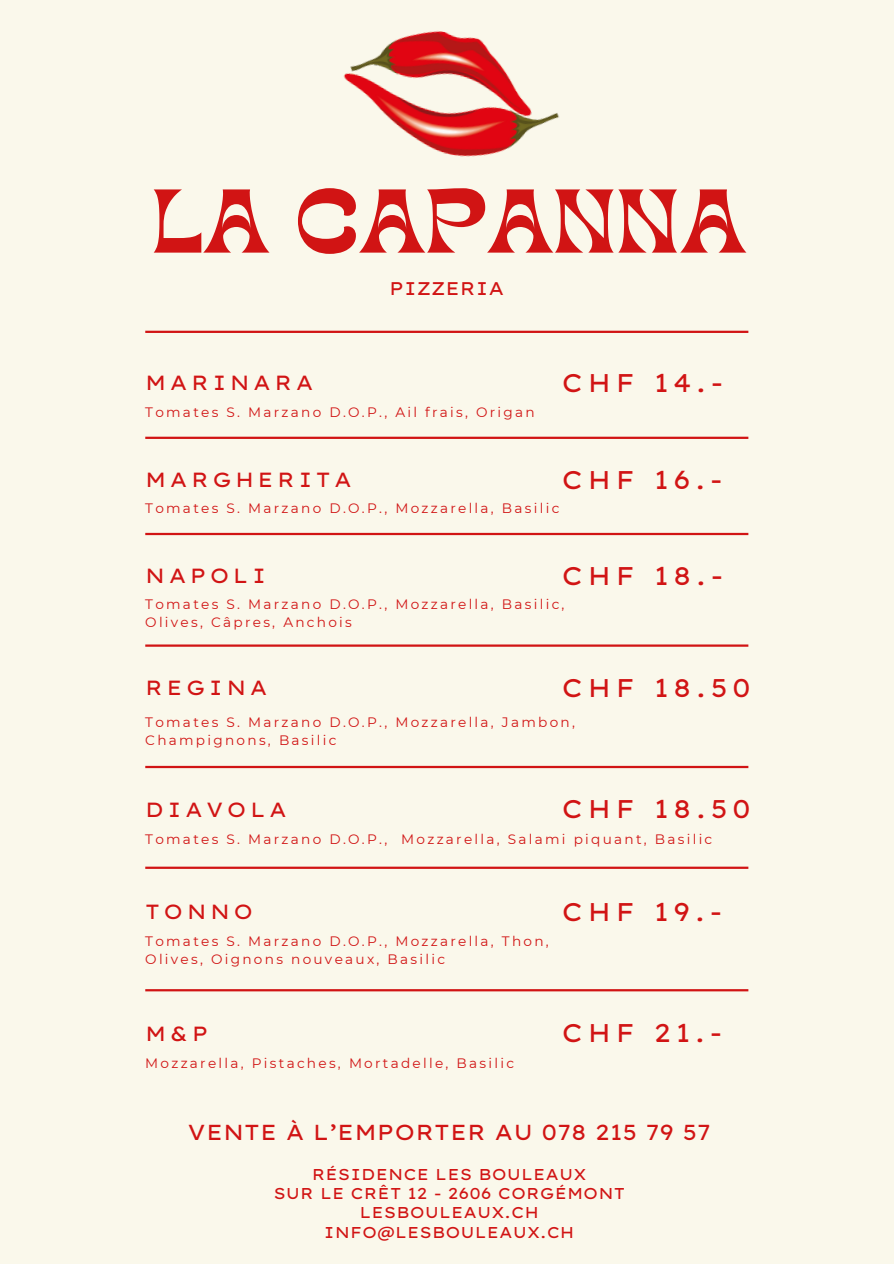
<style>
.page{position:relative;width:894px;height:1264px;background:#fff}
.page>*{position:absolute;margin:0;border:0;box-sizing:border-box;transform-origin:0 0}
.t1{font:63.15px "TANKINDRED Display";color:#d11414}
.t2{font:25.65px "Lexend Giga";letter-spacing:.165em;color:#d11414}
.t3{font:21.75px "Lexend Giga";color:#d11414}
.t4{font:20.55px "Lexend Giga";letter-spacing:.165em;color:#d11414}
.t5{font:18.3px "Lexend Giga";color:#d11414}
.t6{font:15.75px/19.2px "Lexend Giga";color:#d11414;text-align:center}
.t7{font:13.65px/18px "Montserrat";letter-spacing:.165em;color:#d11414}
</style>
<div class="page">
<div style="left:0;top:0;width:893px;height:1263px;background:#faf8eb"></div>
<hr style="left:145px;top:331px;width:603px;height:2px;background:#d11414">
<hr style="left:145px;top:436px;width:603px;height:3px;background:#d11414">
<hr style="left:145px;top:533px;width:603px;height:2px;background:#d11414">
<hr style="left:145px;top:765px;width:603px;height:3px;background:#d11414">
<img style="left:343px;top:31px;width:216px;height:126px">
<hr style="left:145px;top:866px;width:603px;height:2px;background:#d11414">
<hr style="left:145px;top:989px;width:603px;height:2px;background:#d11414">
<hr style="left:145px;top:644px;width:603px;height:2px;background:#d11414">
<h1 class="t1" style="left:152px;top:185px;width:595px">LA CAPANNA</h1>
<h4 class="t5" style="left:389px;top:277px;width:117px">PIZZERIA</h4>
<h3 class="t4" style="left:145px;top:370px;width:170px">MARINARA</h3>
<h2 class="t7" style="left:145px;top:403px;width:391px">Tomates S. Marzano D.O.P., Ail frais, Origan</h2>
<h2 class="t4" style="left:145px;top:466px;width:208px">MARGHERITA</h2>
<p class="t2" style="left:561px;top:366px;width:164px">CHF 14.-</p>
<p class="t2" style="left:561px;top:463px;width:163px">CHF 16.-</p>
<h3 class="t7" style="left:145px;top:499px;width:415px">Tomates S. Marzano D.O.P., Mozzarella, Basilic</h3>
<h3 class="t2" style="left:561px;top:560px;width:164px">CHF 18.-</h3>
<p class="t4" style="left:145px;top:562px;width:122px">NAPOLI</p>
<p class="t7" style="left:145px;top:595px;width:420px">Tomates S. Marzano D.O.P., Mozzarella, Basilic,</p>
<h2 class="t7" style="left:145px;top:613px;width:208px">Olives, Câpres, Anchois</h2>
<p class="t4" style="left:145px;top:674px;width:124px">REGINA</p>
<h2 class="t2" style="left:561px;top:671px;width:191px">CHF 18.50</h2>
<p class="t7" style="left:145px;top:713px;width:431px">Tomates S. Marzano D.O.P., Mozzarella, Jambon,<br>Champignons, Basilic</p>
<h3 class="t2" style="left:561px;top:792px;width:191px">CHF 18.50</h3>
<p class="t4" style="left:145px;top:796px;width:143px">DIAVOLA</p>
<h2 class="t7" style="left:145px;top:830px;width:568px">Tomates S. Marzano D.O.P., Mozzarella, Salami piquant, Basilic</h2>
<h3 class="t4" style="left:145px;top:898px;width:109px">TONNO</h3>
<h2 class="t7" style="left:145px;top:931px;width:405px">Tomates S. Marzano D.O.P., Mozzarella, Thon,</h2>
<p class="t7" style="left:145px;top:949px;width:301px">Olives, Oignons nouveaux, Basilic</p>
<h3 class="t2" style="left:561px;top:895px;width:163px">CHF 19.-</h3>
<p class="t4" style="left:145px;top:1020px;width:65px">M&amp;P</p>
<h3 class="t7" style="left:145px;top:1053px;width:370px">Mozzarella, Pistaches, Mortadelle, Basilic</h3>
<h5 class="t2" style="left:561px;top:1016px;width:163px">CHF 21.-</h5>
<h3 class="t3" style="left:187px;top:1117px;width:524px">VENTE À L’EMPORTER AU 078 215 79 57</h3>
<h2 class="t6" style="left:273px;top:1164px;width:353px">RÉSIDENCE LES BOULEAUX<br>SUR LE CRÊT 12 - 2606 CORGÉMONT<br>LESBOULEAUX.CH<br>INFO@LESBOULEAUX.CH</h2>
</div>
